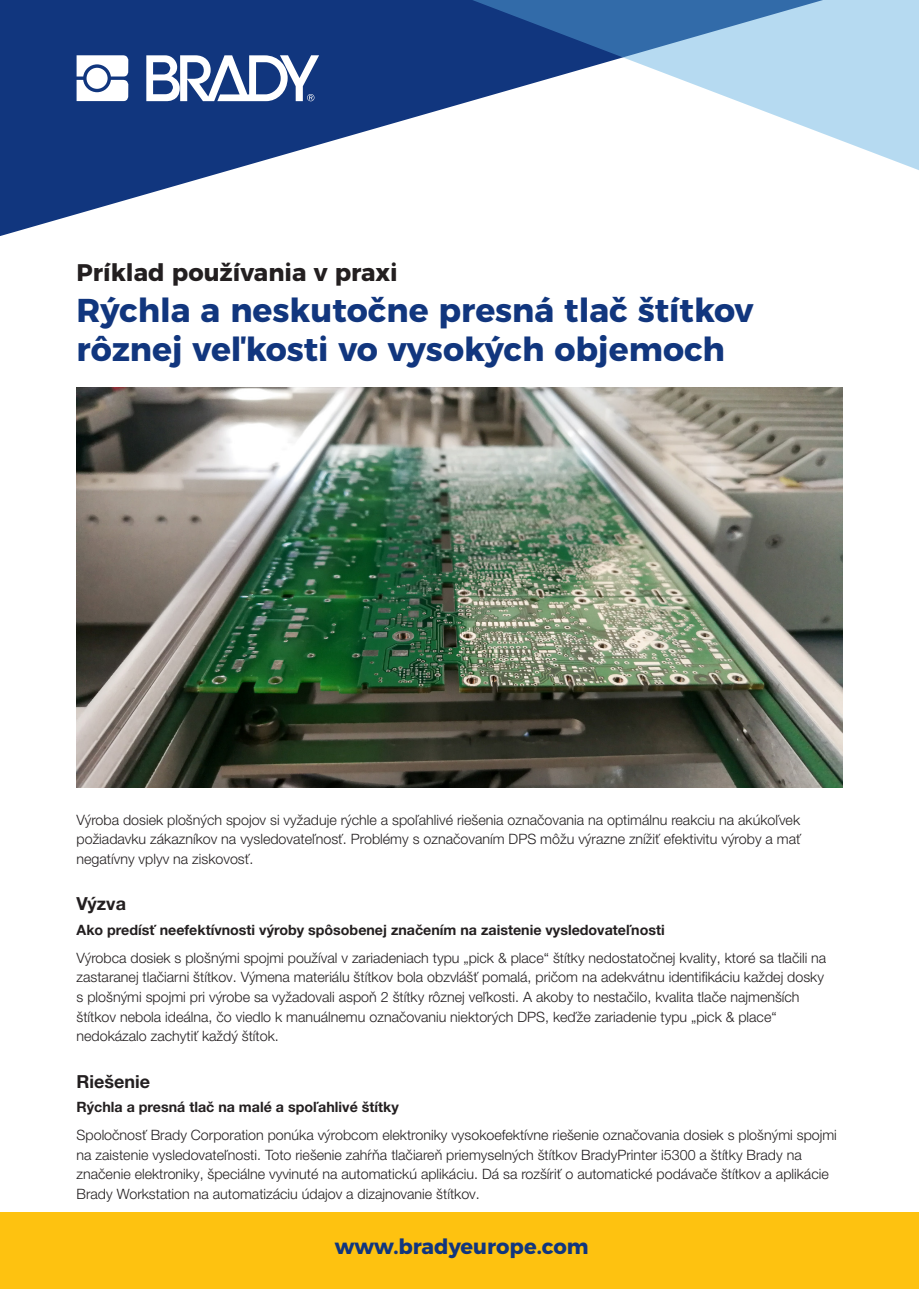
<style>
.page{position:relative;width:919px;height:1289px;background:#fff}
.page>*{position:absolute;margin:0;border:0;box-sizing:border-box;transform-origin:0 0}
.t1{font:700 33px/39px "Montserrat";color:#11367e}
.t2{font:700 24px "Montserrat";color:#231f20}
.t3{font:700 21px "Montserrat";color:#11367e}
.t4{font:700 18px "Helvetica Neue LT Pro";color:#231f20}
.t5{font:300 14.25px/19.5px "Helvetica Neue LT Pro";color:#231f20}
.t6{font:700 14.25px "Helvetica Neue LT Pro";color:#231f20}
</style>
<div class="page">
<svg style="left:0;top:0;width:472px;height:236px;fill:#11367e"></svg>
<div style="left:0;top:1212px;width:918px;height:76px;background:#fec210"></div>
<svg style="left:472px;top:0;width:446px;height:170px"></svg>
<svg style="left:77px;top:55px;width:51px;height:46px"></svg>
<div style="left:86px;top:68px;width:22px;height:21px;background:#fff;border-radius:50%"></div>
<svg style="left:146px;top:55px;width:173px;height:46px"></svg>
<img style="left:77px;top:387px;width:765px;height:401px">
<p class="t2" style="left:77px;top:252px;width:322px">Príklad používania v praxi</p>
<p class="t1" style="left:77px;top:288px;width:678px">Rýchla a neskutočne presná tlač štítkov rôznej veľkosti vo vysokých objemoch</p>
<p class="t5" style="left:77px;top:809px;width:725px;text-align:justify">Výroba dosiek plošných spojov si vyžaduje rýchle a spoľahlivé riešenia označovania na optimálnu reakciu na akúkoľvek požiadavku zákazníkov na vysledovateľnosť. Problémy s označovaním DPS môžu výrazne znížiť efektivitu výroby a mať negatívny vplyv na ziskovosť.</p>
<p class="t4" style="left:77px;top:892px;width:51px">Výzva</p>
<p class="t6" style="left:77px;top:920px;width:589px">Ako predísť neefektívnosti výroby spôsobenej značením na zaistenie vysledovateľnosti</p>
<p class="t5" style="left:77px;top:947px;width:751px">Výrobca dosiek s plošnými spojmi používal v zariadeniach typu „pick &amp; place“ štítky nedostatočnej kvality, ktoré sa tlačili na zastaranej tlačiarni štítkov. Výmena materiálu štítkov bola obzvlášť pomalá, pričom na adekvátnu identifikáciu každej dosky s plošnými spojmi pri výrobe sa vyžadovali aspoň 2 štítky rôznej veľkosti. A akoby to nestačilo, kvalita tlače najmenších štítkov nebola ideálna, čo viedlo k manuálnemu označovaniu niektorých DPS, keďže zariadenie typu „pick &amp; place“ nedokázalo zachytiť každý štítok.</p>
<p class="t4" style="left:77px;top:1069px;width:75px">Riešenie</p>
<p class="t6" style="left:77px;top:1097px;width:324px">Rýchla a presná tlač na malé a spoľahlivé štítky</p>
<p class="t5" style="left:77px;top:1124px;width:761px">Spoločnosť Brady Corporation ponúka výrobcom elektroniky vysokoefektívne riešenie označovania dosiek s plošnými spojmi na zaistenie vysledovateľnosti. Toto riešenie zahŕňa tlačiareň priemyselných štítkov BradyPrinter i5300 a štítky Brady na značenie elektroniky, špeciálne vyvinuté na automatickú aplikáciu. Dá sa rozšíriť o automatické podávače štítkov a aplikácie Brady Workstation na automatizáciu údajov a dizajnovanie štítkov.</p>
<p class="t3" style="left:334px;top:1229px;width:255px">www.bradyeurope.com</p>
</div>
